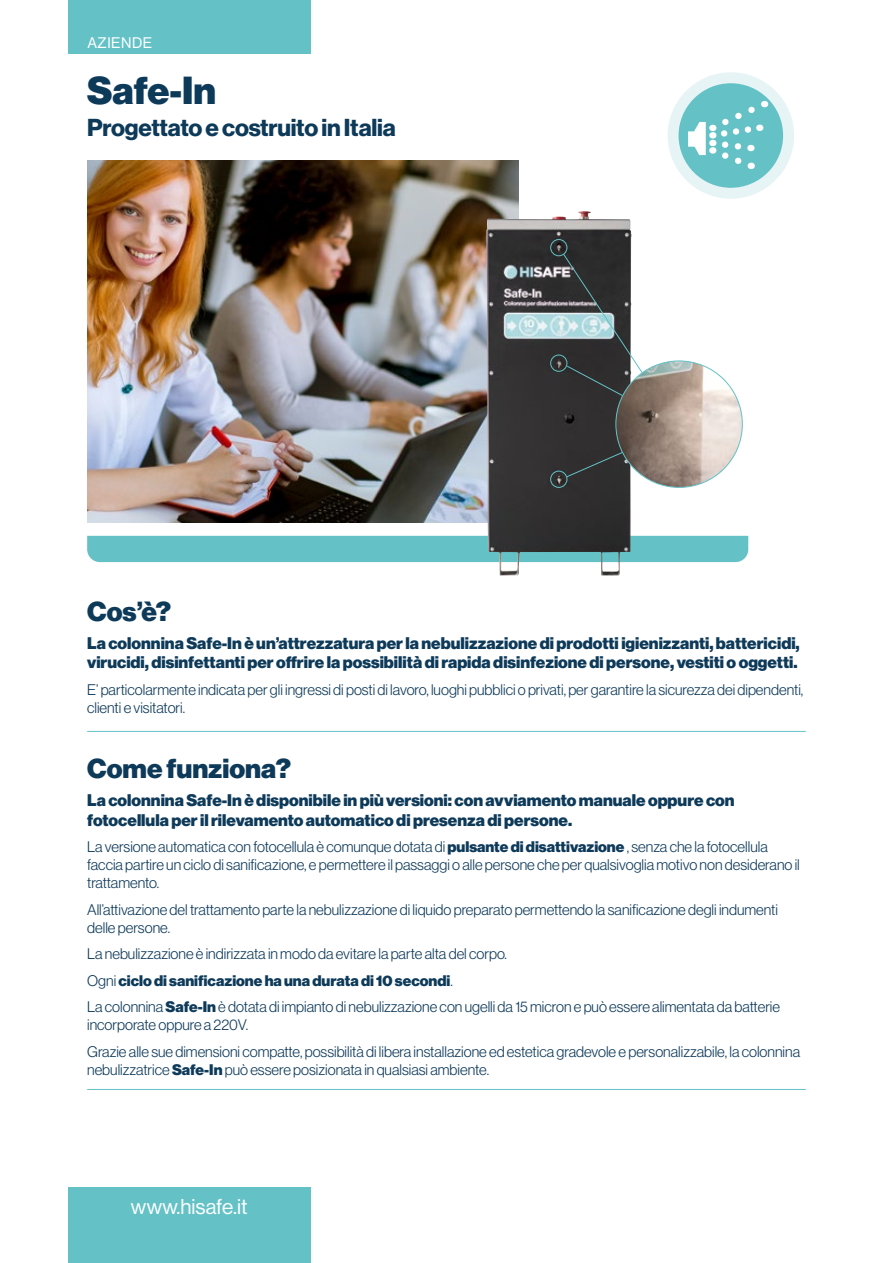
<style>
.page{position:relative;width:893px;height:1263px;background:#fff}
.page>*{position:absolute;margin:0;border:0;box-sizing:border-box;transform-origin:0 0}
.t1{font:900 38.25px "Neue Haas Display";color:#0e3a5a}
.t2{font:900 27px "Neue Haas Display";color:#0e3a5a}
.t3{font:700 24px "Neue Haas Display";letter-spacing:-.01em;color:#0e3a5a}
.t4{font:21px "Neue Haas Display";color:#fff}
.t5{font:900 16.5px/19.5px "Neue Haas Display";color:#0e3a5a}
.t6{font:300 15px/18px "Neue Haas Display";color:#0e3a5a}
.t7{font:15px "Neue Haas Display";letter-spacing:.03em;color:#fff}
.s1{font-weight:900}
</style>
<div class="page">
<hr style="left:87px;top:731px;width:719px;height:1px;background:#64c2c7">
<hr style="left:87px;top:1089px;width:719px;height:1px;background:#64c2c7">
<div style="left:87px;top:536px;width:661px;height:26px;background:#64c2c7"></div>
<div style="left:68px;top:0;width:242px;height:54px;background:#64c2c7"></div>
<div style="left:68px;top:1187px;width:242px;height:76px;background:#64c2c7"></div>
<svg style="left:673px;top:78px;width:116px;height:115px;background:#80ccd1"></svg>
<div style="left:668px;top:72px;width:126px;height:127px;border:11px solid #e7f4f5;border-radius:50%"></div>
<svg style="left:688px;top:122px;width:18px;height:33px"></svg>
<svg style="left:712px;top:99px;width:54px;height:73px;background:#79cace"></svg>
<img style="left:87px;top:161px;width:432px;height:361px">
<img style="left:486px;top:211px;width:147px;height:365px">
<img style="left:616px;top:361px;width:126px;height:126px;border-radius:63px">
<svg style="left:563px;top:253px;width:80px;height:143px;background:#5e6364"></svg>
<svg style="left:566px;top:451px;width:57px;height:27px;background:#313335"></svg>
<div style="left:550px;top:239px;width:17px;height:17px;border:1px solid #64c2c7;border-radius:50%"></div>
<div style="left:550px;top:355px;width:17px;height:17px;border:1px solid #64c2c7;border-radius:50%"></div>
<div style="left:550px;top:471px;width:17px;height:17px;border:1px solid #64c2c7;border-radius:50%"></div>
<p class="t7" style="left:87px;top:34px;width:66px">AZIENDE</p>
<h1 class="t1" style="left:87px;top:68px;width:130px">Safe-In</h1>
<h3 class="t3" style="left:87px;top:114px;width:310px">Progettato e costruito in Italia</h3>
<h2 class="t2" style="left:87px;top:595px;width:86px">Cos’è?</h2>
<p class="t5" style="left:87px;top:633px;width:714px">La colonnina Safe-In è un’attrezzatura per la nebulizzazione di prodotti igienizzanti, battericidi, virucidi, disinfettanti per offrire la possibilità di rapida disinfezione di persone, vestiti o oggetti.</p>
<p class="t6" style="left:87px;top:681px;width:718px">E’ particolarmente indicata per gli ingressi di posti di lavoro, luoghi pubblici o privati, per garantire la sicurezza dei dipendenti, clienti e visitatori.</p>
<h2 class="t2" style="left:87px;top:753px;width:205px">Come funziona?</h2>
<p class="t5" style="left:87px;top:791px;width:649px">La colonnina Safe-In è disponibile in più versioni: con avviamento manuale oppure con fotocellula per il rilevamento automatico di presenza di persone.</p>
<p class="t6" style="left:87px;top:838px;width:714px">La versione automatica con fotocellula è comunque dotata di <span class="s1">pulsante di disattivazione</span> , senza che la fotocellula faccia partire un ciclo di sanificazione, e permettere il passaggi o alle persone che per qualsivoglia motivo non desiderano il trattamento.</p>
<p class="t6" style="left:87px;top:900px;width:692px">All’attivazione del trattamento parte la nebulizzazione di liquido preparato permettendo la sanificazione degli indumenti delle persone.</p>
<p class="t6" style="left:87px;top:940px;width:694px;line-height:26.5px">La nebulizzazione è indirizzata in modo da evitare la parte alta del corpo.<br>Ogni <span class="s1">ciclo di sanificazione ha una durata di 10 secondi</span>.<br>La colonnina <span class="s1">Safe-In</span> è dotata di impianto di nebulizzazione con ugelli da 15 micron e può essere alimentata da batterie</p>
<p class="t6" style="left:87px;top:1011px;width:714px;line-height:26.5px">incorporate oppure a 220V.<br>Grazie alle sue dimensioni compatte, possibilità di libera installazione ed estetica gradevole e personalizzabile, la colonnina</p>
<p class="t6" style="left:87px;top:1060px;width:403px">nebulizzatrice <span class="s1">Safe-In</span> può essere posizionata in qualsiasi ambiente.</p>
<h3 class="t4" style="left:131px;top:1194px;width:118px">www.hisafe.it</h3>
</div>
